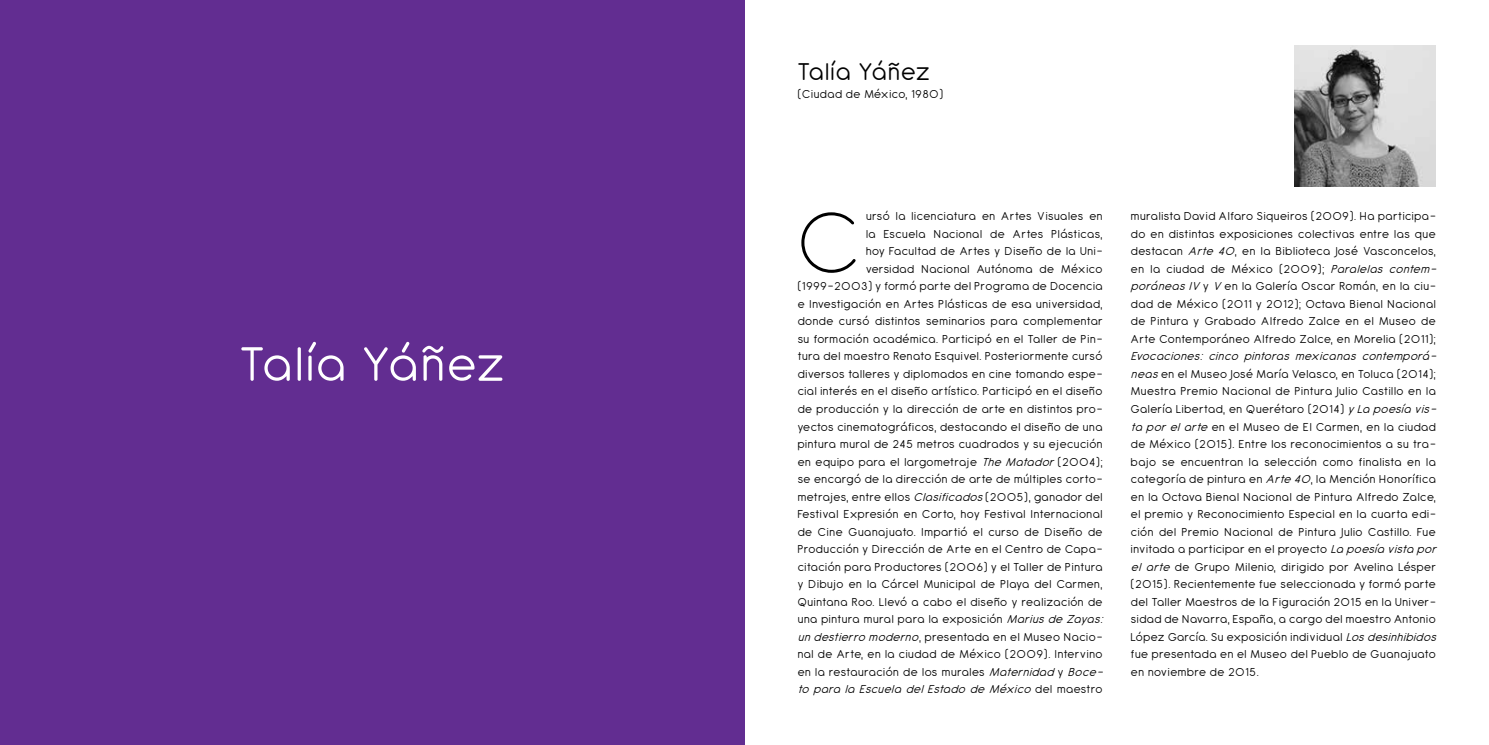
<style>
.page{position:relative;width:1489px;height:745px;background:#fff}
.page>*{position:absolute;margin:0;border:0;box-sizing:border-box;transform-origin:0 0}
.t1{font:200 94.88px "Antipasto";color:#000}
.t2{font:52.5px "Antipasto";letter-spacing:.04em;color:#fff}
.t3{font:26.25px "Antipasto";letter-spacing:.04em;color:#000}
.t4{font:12.5px/17.5px "Antipasto";letter-spacing:.04em;color:#000}
.t5{font:italic 12.5px "Antipasto";color:#000}
.s1{font-style:italic}
.s2{font-style:normal}
</style>
<div class="page">
<div style="left:0;top:0;width:744px;height:744px;background:#622d91"></div>
<img style="left:1294px;top:45px;width:141px;height:142px">
<h2 class="t2" style="left:240px;top:334px;width:266px">Talía Yáñez</h2>
<h3 class="t3" style="left:797px;top:57px;width:134px">Talía Yáñez</h3>
<p class="t4" style="left:797px;top:85px;width:147px">(Ciudad de México, 1980)</p>
<h1 class="t1" style="left:797px;top:188px;width:62px">C</h1>
<p class="t4" style="left:866px;top:208px;width:238px">ursó la licenciatura en Artes Visuales en</p>
<p class="t4" style="left:866px;top:225px;width:238px">la Escuela Nacional de Artes Plásticas,</p>
<p class="t4" style="left:866px;top:243px;width:238px">hoy Facultad de Artes y Diseño de la Uni-</p>
<p class="t4" style="left:866px;top:260px;width:238px">versidad Nacional Autónoma de México</p>
<p class="t4" style="left:797px;top:278px;width:306px">(1999-2003) y formó parte del Programa de Docencia</p>
<p class="t4" style="left:797px;top:295px;width:306px">e Investigación en Artes Plásticas de esa universidad,</p>
<p class="t4" style="left:797px;top:313px;width:306px">donde cursó distintos seminarios para complementar</p>
<p class="t4" style="left:797px;top:330px;width:306px">su formación académica. Participó en el Taller de Pin-</p>
<p class="t4" style="left:797px;top:348px;width:306px">tura del maestro Renato Esquivel. Posteriormente cursó</p>
<p class="t4" style="left:797px;top:365px;width:306px">diversos talleres y diplomados en cine tomando espe-</p>
<p class="t4" style="left:797px;top:383px;width:306px">cial interés en el diseño artístico. Participó en el diseño</p>
<p class="t4" style="left:797px;top:400px;width:306px">de producción y la dirección de arte en distintos pro-</p>
<p class="t4" style="left:797px;top:418px;width:306px">yectos cinematográficos, destacando el diseño de una</p>
<p class="t4" style="left:797px;top:435px;width:306px">pintura mural de 245 metros cuadrados y su ejecución</p>
<p class="t4" style="left:797px;top:453px;width:306px">en equipo para el largometraje <span class="s1">TheMatador</span>(2004);</p>
<p class="t4" style="left:797px;top:470px;width:306px">se encargó de la dirección de arte de múltiples corto-</p>
<p class="t4" style="left:797px;top:488px;width:306px">metrajes, entre ellos <span class="s1">Clasificados</span> (2005), ganador del</p>
<p class="t4" style="left:797px;top:505px;width:306px">Festival Expresión en Corto, hoy Festival Internacional</p>
<p class="t4" style="left:797px;top:523px;width:306px">de Cine Guanajuato. Impartió el curso de Diseño de</p>
<p class="t4" style="left:797px;top:540px;width:306px">Producción y Dirección de Arte en el Centro de Capa-</p>
<p class="t4" style="left:797px;top:558px;width:306px">citación para Productores (2006) y el Taller de Pintura</p>
<p class="t4" style="left:797px;top:575px;width:306px">y Dibujo en la Cárcel Municipal de Playa del Carmen,</p>
<p class="t4" style="left:797px;top:593px;width:306px">Quintana Roo. Llevó a cabo el diseño y realización de</p>
<p class="t4" style="left:797px;top:610px;width:310px">una pintura mural para la exposición <span class="s1">MariusdeZayas:</span></p>
<p class="t4" style="left:797px;top:628px;width:306px"><span class="s1">un destierro moderno</span>, presentada en el Museo Nacio-</p>
<p class="t4" style="left:797px;top:645px;width:306px">nal de Arte, en la ciudad de México (2009). Intervino</p>
<p class="t4" style="left:797px;top:663px;width:310px">en la restauración de los murales <span class="s1">Maternidad</span>y <span class="s1">Boce-</span></p>
<p class="t5" style="left:797px;top:681px;width:306px">to para la Escuela del Estado de México <span class="s2">d e l m a e s t r o</span></p>
<p class="t4" style="left:1130px;top:208px;width:310px">muralista David Alfaro Siqueiros (2009). Ha participa&shy;do en distintas exposiciones colectivas entre las que destacan <span class="s1">Arte40</span>, en la Biblioteca José Vasconcelos, en la ciudad de México (2009); <span class="s1">Paralelas contem&shy;poráneas IV</span> y <span class="s1">V</span> en la Galería Oscar Román, en la ciu&shy;dad de México (2011 y 2012); Octava Bienal Nacional de Pintura y Grabado Alfredo Zalce en el Museo de Arte Contemporáneo Alfredo Zalce, en Morelia (2011);</p>
<p class="t4" style="left:1130px;top:348px;width:310px"><span class="s1">Evocaciones: cinco pintoras mexicanas contemporá&shy;neas</span> en el Museo José María Velasco, en Toluca (2014); Muestra Premio Nacional de Pintura Julio Castillo en la Galería Libertad, en Querétaro (2014) <span class="s1">y La poesía vis&shy;taporelarte</span> en el Museo de El Carmen, en la ciudad de México (2015). Entre los reconocimientos a su tra&shy;bajo se encuentran la selección como finalista en la categoría de pintura en <span class="s1">Arte40</span>, la Mención Honorífica en la Octava Bienal Nacional de Pintura Alfredo Zalce, el premio y Reconocimiento Especial en la cuarta edi&shy;ción del Premio Nacional de Pintura Julio Castillo. Fue invitada a participar en el proyecto <span class="s1">Lapoesíavistapor elarte</span> de Grupo Milenio, dirigido por Avelina Lésper (2015). Recientemente fue seleccionada y formó parte del Taller Maestros de la Figuración 2015 en la Univer&shy;sidad de Navarra, España, a cargo del maestro Antonio López García. Su exposición individual <span class="s1">Los desinhibidos </span>fue presentada en el Museo del Pueblo de Guanajuato en noviembre de 2015.</p>
</div>
